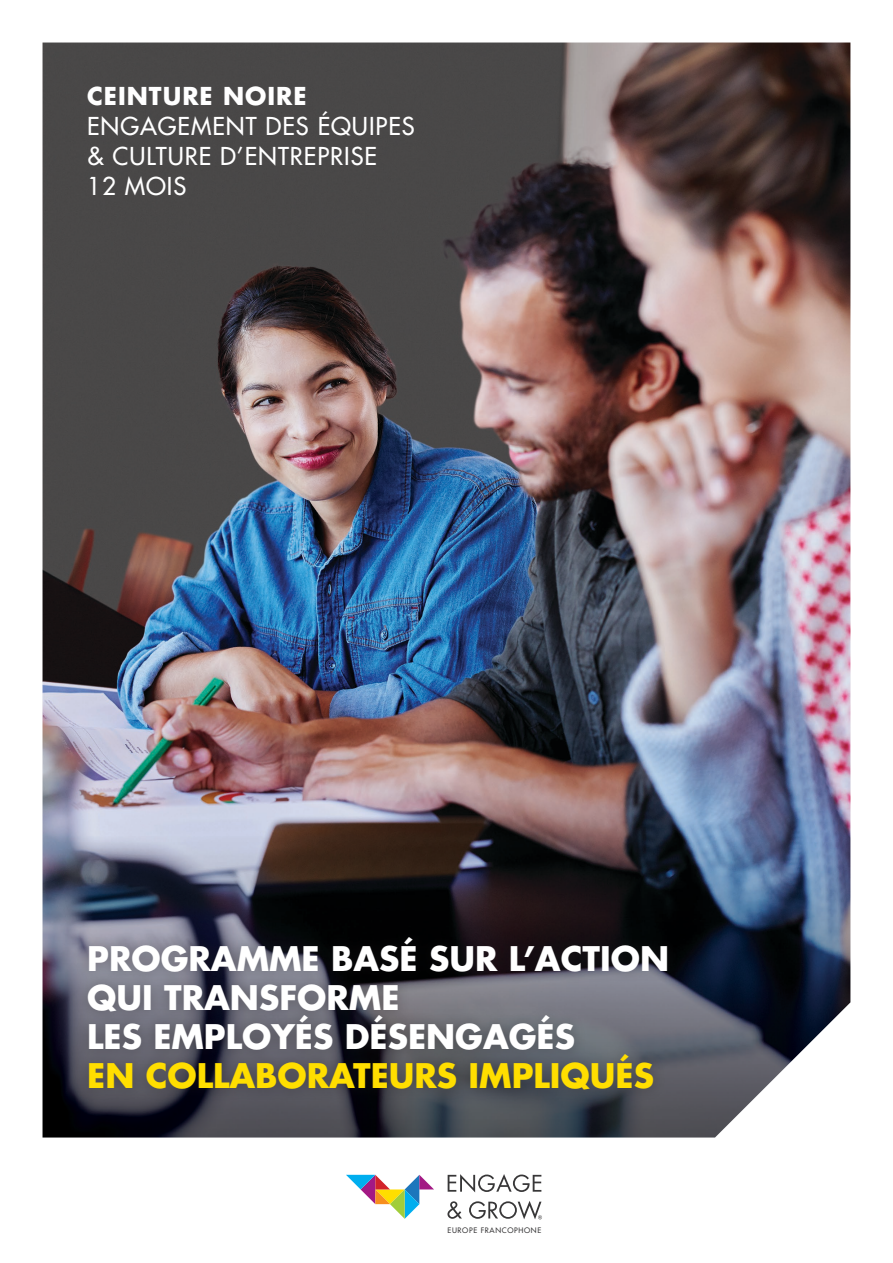
<style>
.page{position:relative;width:893px;height:1263px;background:#fff}
.page>*{position:absolute;margin:0;border:0;box-sizing:border-box;transform-origin:0 0}
.t1{font:700 33px/39px "Futura Std";color:#fff}
.t2{font:700 33px "Futura Std";color:#ffde00}
.t3{font:500 24px/30px "Futura Std";letter-spacing:.04em;color:#fff}
.t4{font:700 24px "Futura Std";letter-spacing:.04em;color:#fff}
.t5{font:500 7.35px "Futura Std";letter-spacing:.09em;color:#383738}
</style>
<div class="page">
<img style="left:43px;top:43px;width:807px;height:1094px">
<div style="left:75px;top:925px;width:605px;height:177px;background:#231f20;opacity:.4"></div>
<svg style="left:448px;top:1174px;width:93px;height:18px"></svg>
<svg style="left:447px;top:1201px;width:15px;height:18px"></svg>
<svg style="left:346px;top:1175px;width:88px;height:44px"></svg>
<svg style="left:469px;top:1201px;width:73px;height:18px"></svg>
<p class="t4" style="left:87px;top:80px;width:221px">CEINTURE NOIRE</p>
<p class="t3" style="left:87px;top:111px;width:329px">ENGAGEMENT DES ÉQUIPES &amp; CULTURE D’ENTREPRISE<br>12 MOIS</p>
<p class="t1" style="left:87px;top:939px;width:583px">PROGRAMME BASÉ SUR L’ACTION<br>QUI TRANSFORME<br>LES EMPLOYÉS DÉSENGAGÉS</p>
<p class="t2" style="left:87px;top:1054px;width:568px">EN COLLABORATEURS IMPLIQUÉS</p>
<p class="t5" style="left:447px;top:1225px;width:95px">EUROPE FRANCOPHONE</p>
</div>
